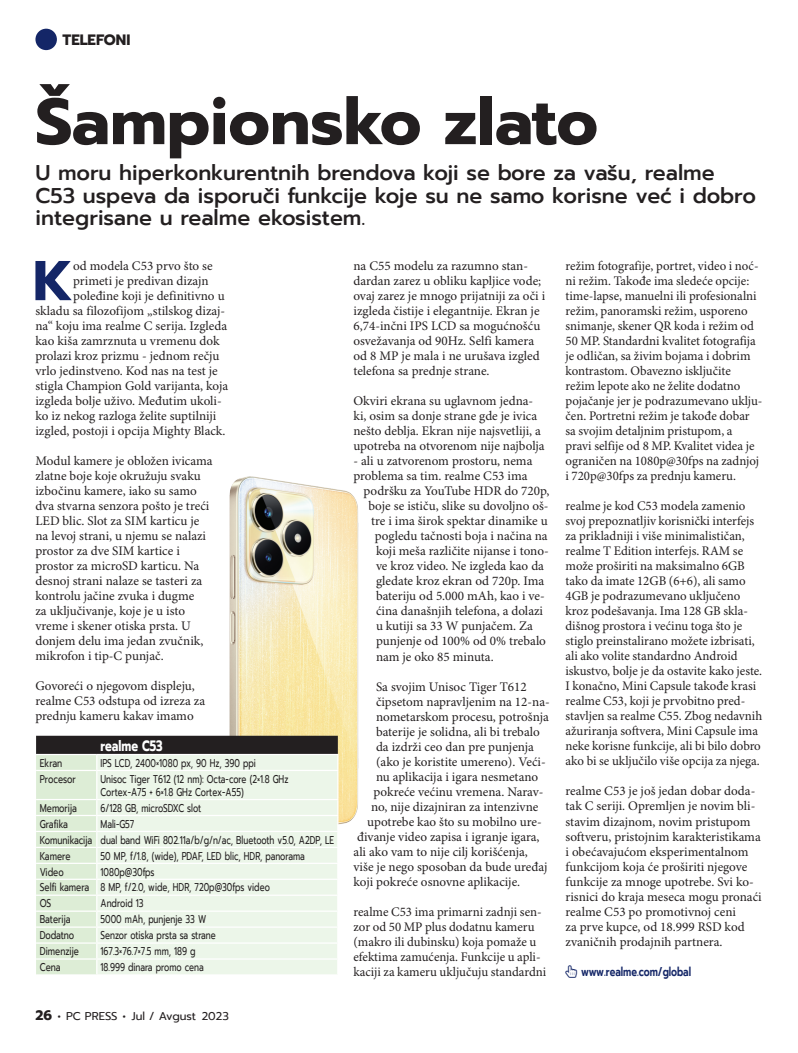
<style>
.page{position:relative;width:798px;height:1053px;background:#fff}
.page>*{position:absolute;margin:0;border:0;box-sizing:border-box;transform-origin:0 0}
.t1{font:700 65px "Prompt";color:#231f20}
.t2{font:700 56px "Prompt";color:#142667}
.t3{font:500 21.25px/22.5px "Prompt";color:#231f20}
.t4{font:700 15px "Prompt";color:#fff;scale:.75 1}
.t5{font:700 15px "Prompt";color:#231f20}
.t6{font:13.12px/15px "Minion Pro";color:#231f20}
.t7{font:600 12.5px "Prompt";color:#142667;scale:.75 1}
.t8{font:11.25px/16px "Prompt";color:#231f20;scale:.73 1}
.t9{font:11.25px "Prompt";color:#231f20;scale:.75 1}
.t10{font:11.25px "Prompt";color:#231f20}
.s1{font-weight:700;font-size:13.75px}
.s2{font-weight:700}
</style>
<div class="page">
<img style="left:229px;top:476px;width:130px;height:349px">
<svg style="left:36px;top:735px;width:302px;height:239px;background:#dce5d8"></svg>
<hr style="left:36px;top:753px;width:61px;height:2px;background:#fff">
<hr style="left:97px;top:753px;width:241px;height:2px;background:#fff">
<div style="left:35px;top:29px;width:22px;height:21px;background:#142667;border-radius:50%"></div>
<p class="t5" style="left:62px;top:29px;width:69px">tELEFONI</p>
<h1 class="t1" style="left:35px;top:73px;width:564px">Šampionsko zlato</h1>
<h3 class="t3" style="left:35px;top:162px;width:722px">U moru hiperkonkurentnih brendova koji se bore za vašu, realme<br>C53 uspeva da isporuči funkcije koje su ne samo korisne već i dobro integrisane u realme ekosistem.</h3>
<h2 class="t2" style="left:33px;top:238px;width:42px">K</h2>
<p class="t6" style="left:73px;top:259px;width:141px">od modela C53 prvo što se</p>
<p class="t6" style="left:73px;top:274px;width:137px">primeti je predivan dizajn</p>
<p class="t6" style="left:73px;top:289px;width:153px">poleđine koji je definitivno u</p>
<p class="t6" style="left:35px;top:304px;width:191px">skladu sa filozofijom „stilskog dizaj-</p>
<p class="t6" style="left:35px;top:319px;width:193px">na“ koju ima realme C serija. Izgleda</p>
<p class="t6" style="left:35px;top:334px;width:185px">kao kiša zamrznuta u vremenu dok</p>
<p class="t6" style="left:35px;top:349px;width:185px">prolazi kroz prizmu - jednom rečju</p>
<p class="t6" style="left:35px;top:364px;width:184px">vrlo jedinstveno. Kod nas na test je</p>
<p class="t6" style="left:35px;top:379px;width:194px">stigla Champion Gold varijanta, koja</p>
<p class="t6" style="left:35px;top:394px;width:188px">izgleda bolje uživo. Međutim ukoli-</p>
<p class="t6" style="left:35px;top:409px;width:182px">ko iz nekog razloga želite suptilniji</p>
<p class="t6" style="left:35px;top:424px;width:191px">izgled, postoji i opcija Mighty Black.</p>
<p class="t6" style="left:35px;top:454px;width:179px">Modul kamere je obložen ivicama zlatne boje koje okružuju svaku izbočinu kamere, iako su samo dva stvarna senzora pošto je treći<br>LED blic. Slot za SIM karticu je na levoj strani, u njemu se nalazi prostor za dve SIM kartice i prostor za microSD karticu. Na desnoj strani nalaze se tasteri za kontrolu jačine zvuka i dugme<br>za uključivanje, koje je u isto vreme i skener otiska prsta. U donjem delu ima jedan zvučnik, mikrofon i tip-C punjač.</p>
<p class="t6" style="left:35px;top:679px;width:171px">Govoreći o njegovom displeju, realme C53 odstupa od izreza za prednju kameru kakav imamo</p>
<p class="t4" style="left:100px;top:734px;width:84px">realme C53</p>
<p class="t9" style="left:40px;top:754px;width:31px">Ekran</p>
<p class="t8" style="left:100px;top:754px;width:214px">IPS LCD, 2400×1080 px, 90 Hz, 390 ppi</p>
<p class="t9" style="left:40px;top:770px;width:50px">Procesor</p>
<p class="t8" style="left:100px;top:772px;width:259px;line-height:13.1px">Unisoc Tiger T612 (12 nm): Octa-core (2×1.8 GHz<br>Cortex-A75 + 6×1.8 GHz Cortex-A55)</p>
<p class="t9" style="left:40px;top:799px;width:51px">Memorija</p>
<p class="t8" style="left:100px;top:799px;width:139px">6/128 GB, microSDXC slot</p>
<p class="t9" style="left:40px;top:815px;width:39px">Grafika</p>
<p class="t8" style="left:40px;top:815px;width:404px;text-indent:61px">Mali-G57<br>Komunikacija dual band WiFi 802.11a/b/g/n/ac, Bluetooth v5.0, A2DP, LE<br>Kamere</p>
<p class="t8" style="left:100px;top:847px;width:281px">50 MP, f/1.8, (wide), PDAF, LED blic, HDR, panorama</p>
<p class="t8" style="left:40px;top:863px;width:316px;text-indent:61px">1080p@30fps<br>Selfi kamera 8 MP, f/2.0, wide, HDR, 720p@30fps video<br>OS</p>
<p class="t9" style="left:40px;top:863px;width:33px">Video</p>
<p class="t8" style="left:100px;top:895px;width:60px">Android 13</p>
<p class="t9" style="left:40px;top:911px;width:42px">Baterija</p>
<p class="t8" style="left:100px;top:911px;width:146px">5000 mAh, punjenje 33 W</p>
<p class="t9" style="left:40px;top:927px;width:47px">Dodatno</p>
<p class="t8" style="left:100px;top:927px;width:159px">Senzor otiska prsta sa strane</p>
<p class="t9" style="left:40px;top:943px;width:54px">Dimenzije</p>
<p class="t8" style="left:100px;top:943px;width:132px">167.3×76.7×7.5 mm, 189 g</p>
<p class="t9" style="left:40px;top:959px;width:29px">Cena</p>
<p class="t8" style="left:100px;top:959px;width:143px">18.999 dinara promo cena</p>
<p class="t10" style="left:35px;top:1007px;width:195px"><span class="s1">26</span> <span class="s2">•</span> PC PRESS <span class="s2">•</span> Jul / Avgust 2023</p>
<p class="t6" style="left:353px;top:259px;width:193px">na C55 modelu za razumno stan&shy;dardan zarez u obliku kapljice vode; ovaj zarez je mnogo prijatniji za oči i izgleda čistije i elegantnije. Ekran je 6,74-inčni IPS LCD sa mogućnošću osvežavanja od 90Hz. Selfi kamera od 8 MP je mala i ne urušava izgled telefona sa prednje strane.</p>
<p class="t6" style="left:353px;top:394px;width:192px">Okviri ekrana su uglavnom jedna&shy;ki, osim sa donje strane gde je ivica nešto deblja. Ekran nije najsvetliji, a upotreba na otvorenom nije najbolja</p>
<p class="t6" style="left:353px;top:454px;width:180px">- ali u zatvorenom prostoru, nema</p>
<p class="t6" style="left:353px;top:469px;width:175px">problema sa tim. realme C53 ima</p>
<p class="t6" style="left:363px;top:484px;width:187px">podršku za YouTube HDR do 720p,</p>
<p class="t6" style="left:368px;top:499px;width:181px">boje se ističu, slike su dovoljno oš-</p>
<p class="t6" style="left:371px;top:514px;width:178px">tre i ima širok spektar dinamike u</p>
<p class="t6" style="left:374px;top:529px;width:174px">pogledu tačnosti boja i načina na</p>
<p class="t6" style="left:376px;top:544px;width:174px">koji meša različite nijanse i tono-</p>
<p class="t6" style="left:376px;top:559px;width:169px">ve kroz video. Ne izgleda kao da</p>
<p class="t6" style="left:376px;top:574px;width:170px">gledate kroz ekran od 720p. Ima</p>
<p class="t6" style="left:376px;top:589px;width:170px">bateriju od 5.000 mAh, kao i ve-</p>
<p class="t6" style="left:376px;top:604px;width:168px">ćina današnjih telefona, a dolazi</p>
<p class="t6" style="left:376px;top:619px;width:158px">u kutiji sa 33 W punjačem. Za</p>
<p class="t6" style="left:376px;top:634px;width:171px">punjenje od 100% od 0% trebalo</p>
<p class="t6" style="left:376px;top:649px;width:119px">nam je oko 85 minuta.</p>
<p class="t6" style="left:376px;top:679px;width:152px">Sa svojim Unisoc Tiger T612</p>
<p class="t6" style="left:376px;top:694px;width:175px">čipsetom napravljenim na 12-na-</p>
<p class="t6" style="left:376px;top:709px;width:174px">nometarskom procesu, potrošnja</p>
<p class="t6" style="left:376px;top:724px;width:165px">baterije je solidna, ali bi trebalo</p>
<p class="t6" style="left:376px;top:739px;width:159px">da izdrži ceo dan pre punjenja</p>
<p class="t6" style="left:376px;top:754px;width:171px">(ako je koristite umereno). Veći-</p>
<p class="t6" style="left:376px;top:769px;width:164px">nu aplikacija i igara nesmetano</p>
<p class="t6" style="left:373px;top:784px;width:171px">pokreće većinu vremena. Narav-</p>
<p class="t6" style="left:371px;top:799px;width:169px">no, nije dizajniran za intenzivne</p>
<p class="t6" style="left:367px;top:814px;width:176px">upotrebe kao što su mobilno ure-</p>
<p class="t6" style="left:357px;top:829px;width:184px">đivanje video zapisa i igranje igara,</p>
<p class="t6" style="left:353px;top:844px;width:176px">ali ako vam to nije cilj korišćenja,</p>
<p class="t6" style="left:353px;top:859px;width:195px">više je nego sposoban da bude uređaj</p>
<p class="t6" style="left:353px;top:874px;width:168px">koji pokreće osnovne aplikacije.</p>
<p class="t6" style="left:353px;top:904px;width:194px">realme C53 ima primarni zadnji sen&shy;zor od 50 MP plus dodatnu kameru (makro ili dubinsku) koja pomaže u efektima zamućenja. Funkcije u apli&shy;kaciji za kameru uključuju standardni</p>
<p class="t6" style="left:565px;top:259px;width:198px">režim fotografije, portret, video i noć&shy;ni režim. Takođe ima sledeće opcije: time-lapse, manuelni ili profesionalni režim, panoramski režim, usporeno snimanje, skener QR koda i režim od 50 MP. Standardni kvalitet fotografija je odličan, sa živim bojama i dobrim kontrastom. Obavezno isključite režim lepote ako ne želite dodatno pojačanje jer je podrazumevano uklju&shy;čen. Portretni režim je takođe dobar sa svojim detaljnim pristupom, a<br>pravi selfije od 8 MP. Kvalitet videa je ograničen na 1080p@30fps na zadnjoj i 720p@30fps za prednju kameru.</p>
<p class="t6" style="left:565px;top:499px;width:198px">realme je kod C53 modela zamenio svoj prepoznatljiv korisnički interfejs za prikladniji i više minimalističan, realme T Edition interfejs. RAM se može proširiti na maksimalno 6GB tako da imate 12GB (6+6), ali samo 4GB je podrazumevano uključeno kroz podešavanja. Ima 128 GB skla&shy;dišnog prostora i većinu toga što je stiglo preinstalirano možete izbrisati, ali ako volite standardno Android iskustvo, bolje je da ostavite kako jeste.<br>I konačno, Mini Capsule takođe krasi realme C53, koji je prvobitno pred&shy;stavljen sa realme C55. Zbog nedavnih ažuriranja softvera, Mini Capsule ima neke korisne funkcije, ali bi bilo dobro ako bi se uključilo više opcija za njega.</p>
<p class="t6" style="left:565px;top:784px;width:198px">realme C53 je još jedan dobar doda&shy;tak C seriji. Opremljen je novim bli&shy;stavim dizajnom, novim pristupom softveru, pristojnim karakteristikama i obećavajućom eksperimentalnom funkcijom koja će proširiti njegove funkcije za mnoge upotrebe. Svi ko&shy;risnici do kraja meseca mogu pronaći realme C53 po promotivnoj ceni<br>za prve kupce, od 18.999 RSD kod zvaničnih prodajnih partnera.</p>
<p class="t7" style="left:581px;top:961px;width:148px">www.realme.com/global</p>
</div>
